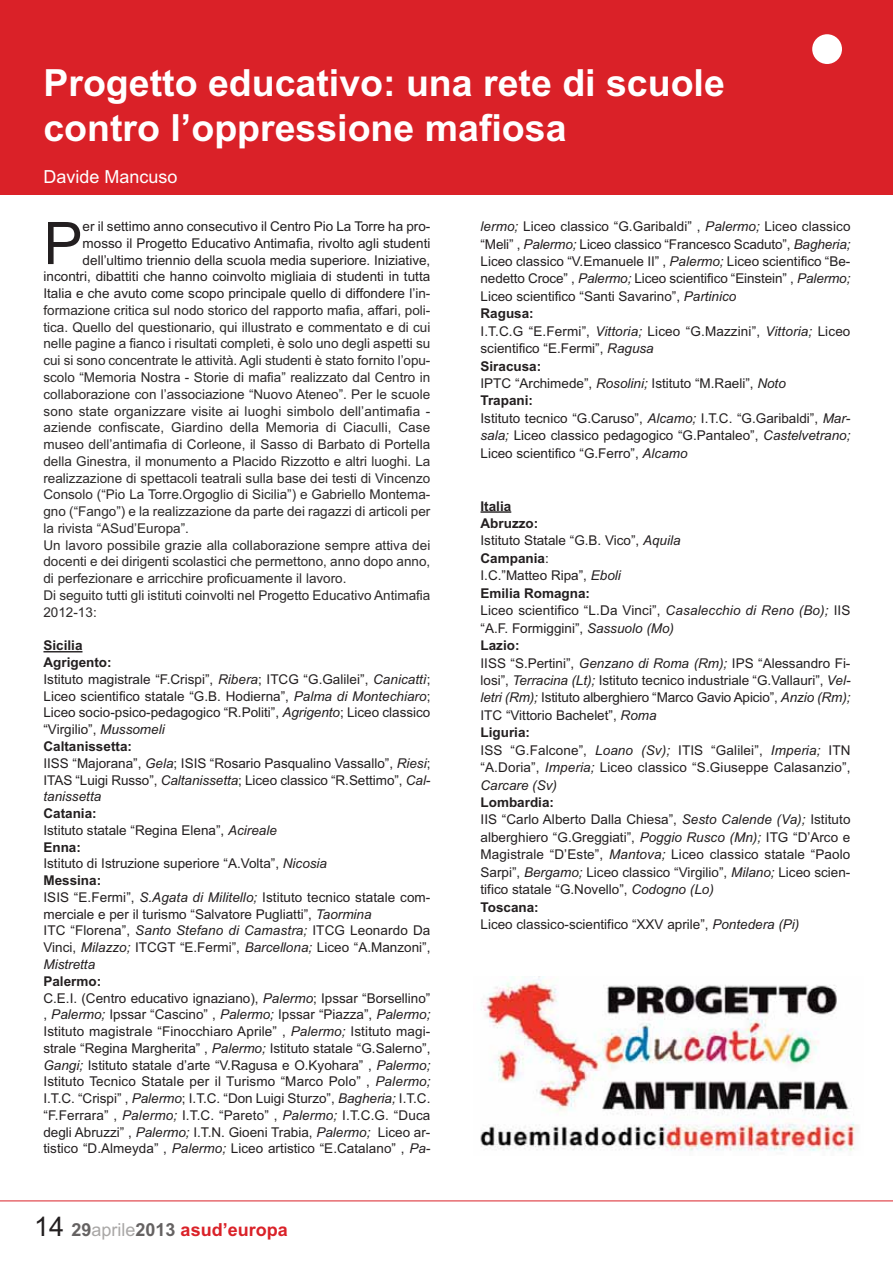
<style>
.page{position:relative;width:893px;height:1263px;background:#fff}
.page>*{position:absolute;margin:0;border:0;box-sizing:border-box;transform-origin:0 0}
.t1{font:58.8px "Arial";color:#231f20}
.t2{font:700 37.5px/45px "Arial";color:#fff}
.t3{font:700 18px "Arial";color:#da2128}
.t4{font:18px "Arial";color:#fff}
.t5{font:13.5px/17.4px "Arial";color:#231f20}
.t6{font:13.5px "Arial";color:#2d2a2a}
.s1{font-style:italic}
.s2{font-weight:700}
.s3{color:#2d2a2a}
.s4{font-weight:400;font-size:27px;color:#231f20}
.s5{color:#656262}
.s6{font-weight:400;color:#a9a7a6}
</style>
<div class="page">
<div style="left:0;top:0;width:892px;height:194px;background:#da2128"></div>
<div style="left:812px;top:34px;width:30px;height:30px;background:#fff;border-radius:50%"></div>
<hr style="left:43px;top:651px;width:39px;height:1px;background:#231f20">
<img style="left:480px;top:977px;width:376px;height:174px">
<hr style="left:480px;top:511px;width:31px;height:2px;background:#231f20">
<hr style="left:0;top:1201px;width:892px;height:1px;background:#da2128">
<h2 class="t2" style="left:43px;top:64px;width:683px">Progetto educativo: una rete di scuole contro l’oppressione mafiosa</h2>
<h3 class="t4" style="left:43px;top:171px;width:135px">Davide Mancuso</h3>
<h1 class="t1" style="left:43px;top:222px;width:41px">P</h1>
<p class="t5" style="left:83px;top:219px;width:349px">er il settimo anno consecutivo il Centro Pio La Torre ha pro-</p>
<p class="t5" style="left:480px;top:219px;width:371px"><span class="s1">lermo;</span> Liceo classico “G.Garibaldi” , <span class="s1">Palermo;</span> Liceo classico “Meli” , <span class="s1">Palermo;</span> Liceo classico “Francesco Scaduto”, <span class="s1">Bagheria; </span>Liceo classico “V.Emanuele II” , <span class="s1">Palermo;</span> Liceo scientifico “Be&shy;nedetto Croce” , <span class="s1">Palermo;</span> Liceo scientifico “Einstein” , <span class="s1">Palermo; </span>Liceo scientifico “Santi Savarino”, <span class="s1">Partinico<br></span><span class="s2">Ragusa:<br></span>I.T.C.G “E.Fermi”, <span class="s1">Vittoria;</span> Liceo “G.Mazzini”, <span class="s1">Vittoria;</span> Liceo scientifico “E.Fermi”, <span class="s1">Ragusa<br></span><span class="s2">Siracusa:<br></span>IPTC “Archimede”, <span class="s1">Rosolini;</span> Istituto “M.Raeli”, <span class="s1">Noto<br></span><span class="s2">Trapani:<br></span>Istituto tecnico “G.Caruso”, <span class="s1">Alcamo;</span> I.T.C. “G.Garibaldi”, <span class="s1">Mar&shy;sala;</span> Liceo classico pedagogico “G.Pantaleo”, <span class="s1">Castelvetrano; </span>Liceo scientifico “G.Ferro”, <span class="s1">Alcamo</span></p>
<p class="t5" style="left:83px;top:236px;width:349px">mosso il Progetto Educativo Antimafia, rivolto agli studenti</p>
<p class="t5" style="left:83px;top:253px;width:349px">dell’ultimo triennio della scuola media superiore. Iniziative,</p>
<p class="t5" style="left:43px;top:269px;width:388px">incontri, dibattiti che hanno coinvolto migliaia di studenti in tutta</p>
<p class="t5" style="left:43px;top:286px;width:388px">Italia e che avuto come scopo principale quello di diffondere l’i<span class="s3">n-</span></p>
<p class="t6" style="left:43px;top:305px;width:388px">formazione critica sul nodo storico del rapporto mafia, affari, poli-</p>
<p class="t6" style="left:43px;top:322px;width:388px">tica. Quello del questionario, qui illustrato e commentato e di cui</p>
<p class="t6" style="left:43px;top:339px;width:388px">nelle pagine a fianco i risultati completi, è solo uno degli aspetti su</p>
<p class="t6" style="left:43px;top:356px;width:388px">cui si sono concentrate le attività. Agli studenti è stato fornito l’opu-</p>
<p class="t6" style="left:43px;top:372px;width:388px">scolo “Memoria Nostra - Storie di mafia” realizzato dal Centro in</p>
<p class="t6" style="left:43px;top:389px;width:388px">collaborazione con l’associazione “Nuovo Ateneo”. Per le scuole</p>
<p class="t6" style="left:43px;top:406px;width:388px">sono state organizzare visite ai luoghi simbolo dell’antimafia -</p>
<p class="t6" style="left:43px;top:423px;width:388px">aziende confiscate, Giardino della Memoria di Ciaculli, Case</p>
<p class="t6" style="left:43px;top:439px;width:388px">museo dell’antimafia di Corleone, il Sasso di Barbato di Portella</p>
<p class="t6" style="left:43px;top:456px;width:388px">della Ginestra, il monumento a Placido Rizzotto e altri luoghi. La</p>
<p class="t6" style="left:43px;top:473px;width:388px">realizzazione di spettacoli teatrali sulla base dei testi di Vincenzo</p>
<p class="t6" style="left:43px;top:490px;width:388px">Consolo (“Pio La Torre.Orgoglio di Sicilia”) e Gabriello Montema-</p>
<p class="t6" style="left:43px;top:507px;width:388px">gno (“Fango”) e la realizzazione da parte dei ragazzi di articoli per</p>
<p class="t6" style="left:43px;top:523px;width:147px">la rivista “ASud’Europa”.</p>
<p class="t6" style="left:43px;top:540px;width:388px">Un lavoro possibile grazie alla collaborazione sempre attiva dei</p>
<p class="t6" style="left:43px;top:557px;width:388px">docenti e dei dirigenti scolastici che permettono, anno dopo anno,</p>
<p class="t6" style="left:43px;top:574px;width:304px">di perfezionare e arricchire proficuamente il lavoro.</p>
<p class="t6" style="left:43px;top:590px;width:388px">Di seguito tutti gli istituti coinvolti nel Progetto Educativo Antimafia</p>
<p class="t6" style="left:43px;top:607px;width:55px">2012-13:</p>
<p class="t5" style="left:43px;top:639px;width:388px;line-height:16.8px"><span class="s2">Sicilia<br>Agrigento:<br></span>Istituto magistrale “F.Crispi”, <span class="s1">Ribera</span>; ITCG “G.Galilei”, <span class="s1">Canicattì</span>; Liceo scientifico statale “G.B. Hodierna”, <span class="s1">Palma di Montechiaro</span>; Liceo socio-psico-pedagogico “R.Politi”, <span class="s1">Agrigento</span>; Liceo classico “Virgilio”, <span class="s1">Mussomeli<br></span><span class="s2">Caltanissetta:<br></span>IISS “Majorana”, <span class="s1">Gela</span>; ISIS “Rosario Pasqualino Vassallo”, <span class="s1">Riesi</span>; ITAS “Luigi Russo”, <span class="s1">Caltanissetta</span>; Liceo classico “R.Settimo”, <span class="s1">Cal&shy;tanissetta</span></p>
<p class="t5" style="left:43px;top:806px;width:388px;line-height:16.8px"><span class="s2">Catania:<br></span>Istituto statale “Regina Elena”, <span class="s1">Acireale<br></span><span class="s2">Enna:<br></span>Istituto di Istruzione superiore “A.Volta”, <span class="s1">Nicosia<br></span><span class="s2">Messina:<br></span>ISIS “E.Fermi”, <span class="s1">S.Agata di Militello;</span> Istituto tecnico statale com&shy;merciale e per il turismo “Salvatore Pugliatti”, <span class="s1">Taormina<br></span>ITC “Florena”, <span class="s1">Santo Stefano di Camastra;</span> ITCG Leonardo Da Vinci, <span class="s1">Milazzo;</span> ITCGT “E.Fermi”, <span class="s1">Barcellona;</span> Liceo “A.Manzoni”, <span class="s1">Mistretta</span></p>
<p class="t5" style="left:43px;top:974px;width:388px;line-height:16.8px"><span class="s2">Palermo:<br></span>C.E.I. (Centro educativo ignaziano), <span class="s1">Palermo</span>; Ipssar “Borsellino” , <span class="s1">Palermo;</span> Ipssar “Cascino” , <span class="s1">Palermo;</span> Ipssar “Piazza”, <span class="s1">Palermo; </span>Istituto magistrale “Finocchiaro Aprile” , <span class="s1">Palermo;</span> Istituto magi&shy;strale “Regina Margherita” , <span class="s1">Palermo;</span> Istituto statale “G.Salerno”, <span class="s1">Gangi;</span> Istituto statale d’arte “V.Ragusa e O.Kyohara” , <span class="s1">Palermo; </span>Istituto Tecnico Statale per il Turismo “Marco Polo” , <span class="s1">Palermo; </span>I.T.C. “Crispi” , <span class="s1">Palermo</span>; I.T.C. “Don Luigi Sturzo”, <span class="s1">Bagheria;</span> I.T.C. “F.Ferrara” , <span class="s1">Palermo;</span> I.T.C. “Pareto” , <span class="s1">Palermo;</span> I.T.C.G. “Duca degli Abruzzi” , <span class="s1">Palermo;</span> I.T.N. Gioeni Trabia, <span class="s1">Palermo;</span> Liceo ar&shy;tistico “D.Almeyda” , <span class="s1">Palermo;</span> Liceo artistico “E.Catalano” , <span class="s1">Pa-</span></p>
<p class="t5" style="left:480px;top:498px;width:371px"><span class="s2">Italia<br>Abruzzo:<br></span>Istituto Statale “G.B. Vico”, <span class="s1">Aquila<br></span><span class="s2">Campania</span>:<br>I.C.”Matteo Ripa”, <span class="s1">Eboli<br></span><span class="s2">Emilia Romagna:<br></span>Liceo scientifico “L.Da Vinci”, <span class="s1">Casalecchio di Reno (Bo);</span> IIS “A.F. Formiggini”, <span class="s1">Sassuolo (Mo)<br></span><span class="s2">Lazio:<br></span>IISS “S.Pertini”, <span class="s1">Genzano di Roma (Rm);</span> IPS “Alessandro Fi&shy;losi”, <span class="s1">Terracina (Lt);</span> Istituto tecnico industriale “G.Vallauri”, <span class="s1">Vel&shy;letri (Rm);</span> Istituto alberghiero “Marco Gavio Apicio”, <span class="s1">Anzio (Rm); </span>ITC “Vittorio Bachelet”, <span class="s1">Roma<br></span><span class="s2">Liguria:<br></span>ISS “G.Falcone”, <span class="s1">Loano (Sv);</span> ITIS “Galilei”, <span class="s1">Imperia;</span> ITN “A.Doria”, <span class="s1">Imperia;</span> Liceo classico “S.Giuseppe Calasanzio”, <span class="s1">Carcare (Sv)</span></p>
<p class="t5" style="left:480px;top:795px;width:371px"><span class="s2">Lombardia:<br></span>IIS “Carlo Alberto Dalla Chiesa”, <span class="s1">Sesto Calende (Va);</span> Istituto alberghiero “G.Greggiati”, <span class="s1">Poggio Rusco (Mn);</span> ITG “D’Arco e Magistrale “D’Este”, <span class="s1">Mantova;</span> Liceo classico statale “Paolo Sarpi”, <span class="s1">Bergamo;</span> Liceo classico “Virgilio”, <span class="s1">Milano;</span> Liceo scien&shy;tifico statale “G.Novello”, <span class="s1">Codogno (Lo)<br></span><span class="s2">Toscana:<br></span>Liceo classico-scientifico “XXV aprile”, <span class="s1">Pontedera (Pi)</span></p>
<h3 class="t3" style="left:34px;top:1223px;width:255px"><span class="s4">14</span> <span class="s5">29</span><span class="s6">aprile</span><span class="s5">2013</span> asud’europa</h3>
</div>
